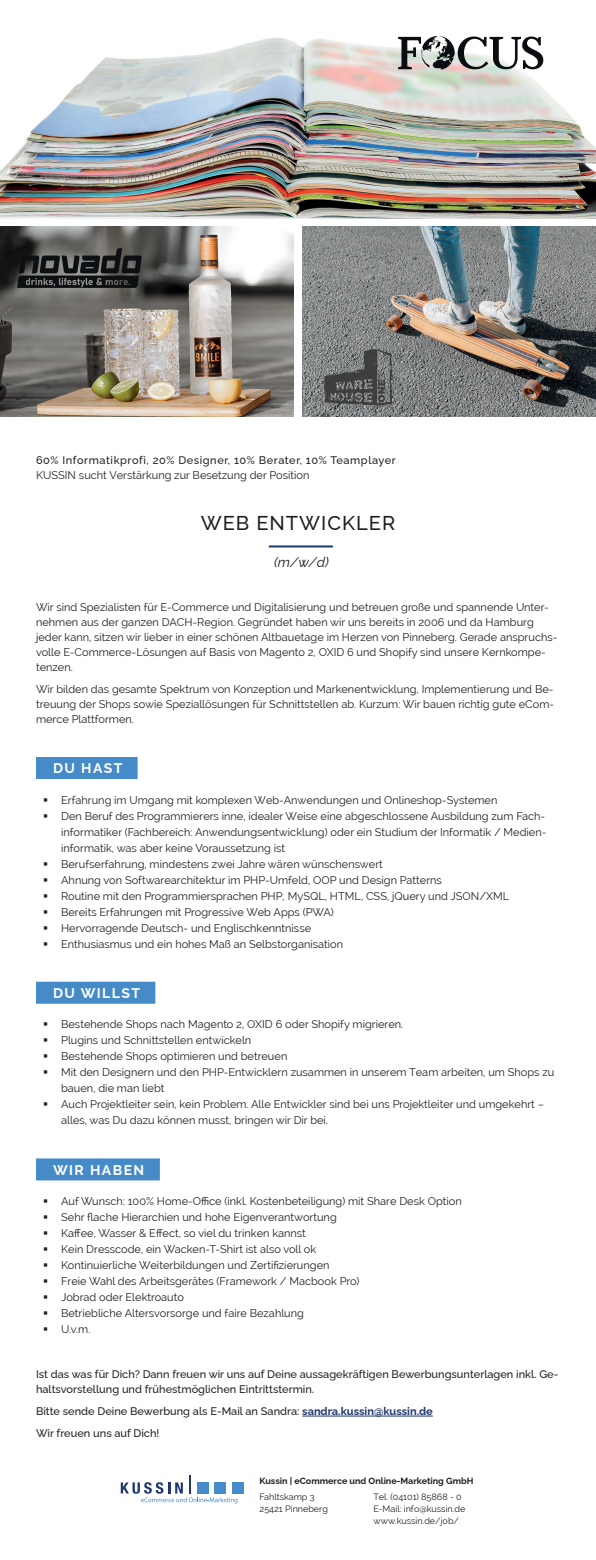
<style>
.page{position:relative;width:596px;height:1560px;background:#fff}
.page>*{position:absolute;margin:0;border:0;box-sizing:border-box;transform-origin:0 0}
.t1{font:500 20px "Raleway";letter-spacing:.05em;color:#231f20}
.t2{font:700 14px "Raleway";letter-spacing:.1em;color:#fff}
.t3{font:italic 14px "Raleway";color:#231f20}
.t4{font:11px/15px "Raleway";color:#231f20}
.t5{font:500 11px/15px "Raleway";color:#231f20}
.t6{font:500 11px "Raleway";letter-spacing:.05em;color:#231f20}
.t7{font:9px/12px "Raleway";color:#231f20}
.t8{font:700 9px "Raleway";color:#231f20}
.s1{font-weight:700;color:#1d386b}
</style>
<div class="page">
<div style="left:231px;top:1481px;width:12px;height:12px;background:#458cca"></div>
<svg style="left:121px;top:1475px;width:116px;height:28px"></svg>
<hr style="left:268px;top:545px;width:65px;height:2px;background:#1d386b">
<div style="left:36px;top:757px;width:101px;height:22px;background:#458bc8"></div>
<div style="left:36px;top:981px;width:119px;height:22px;background:#458bc8"></div>
<div style="left:36px;top:1158px;width:124px;height:22px;background:#458bc8"></div>
<hr style="left:302px;top:1415px;width:130px;height:1px;background:#1d386b">
<img style="left:0;top:37px;width:595px;height:181px">
<img style="left:0;top:227px;width:293px;height:190px">
<svg style="left:17px;top:248px;width:124px;height:40px;background:#373939"></svg>
<img style="left:302px;top:227px;width:293px;height:190px">
<svg style="left:324px;top:349px;width:69px;height:57px;background:#626364"></svg>
<svg style="left:398px;top:36px;width:145px;height:34px"></svg>
<p class="t6" style="left:36px;top:451px;width:361px">60% Informatikprofi, 20% Designer, 10% Berater, 10% Teamplayer</p>
<p class="t4" style="left:36px;top:467px;width:275px">KUSSIN sucht Verstärkung zur Besetzung der Position</p>
<h1 class="t1" style="left:201px;top:506px;width:196px">WEB ENTWICKLER</h1>
<p class="t3" style="left:274px;top:551px;width:56px">(m/w/d)</p>
<p class="t4" style="left:36px;top:599px;width:522px">Wir sind Spezialisten für E-Commerce und Digitalisierung und betreuen große und spannende Unter&shy;nehmen aus der ganzen DACH-Region. Gegründet haben wir uns bereits in 2006 und da Hamburg jeder kann, sitzen wir lieber in einer schönen Altbauetage im Herzen von Pinneberg. Gerade anspruchs&shy;volle E-Commerce-Lösungen auf Basis von Magento 2, OXID 6 und Shopify sind unsere Kernkompe&shy;tenzen.</p>
<p class="t4" style="left:36px;top:681px;width:519px;text-align:justify">Wir bilden das gesamte Spektrum von Konzeption und Markenentwicklung, Implementierung und Be&shy;treuung der Shops sowie Speziallösungen für Schnittstellen ab. Kurzum: Wir bauen richtig gute eCom&shy;merce Plattformen.</p>
<p class="t2" style="left:53px;top:757px;width:71px">DU HAST</p>
<p class="t4" style="left:43px;top:792px;width:455px">▪ Erfahrung im Umgang mit komplexen Web-Anwendungen und Onlineshop-Systemen</p>
<p class="t4" style="left:61px;top:807px;width:486px;line-height:16px;text-align:justify;text-indent:-18px">▪ Den Beruf des Programmierers inne, idealer Weise eine abgeschlossene Ausbildung zum Fach&shy;informatiker (Fachbereich: Anwendungsentwicklung) oder ein Studium der Informatik / Medien&shy;informatik, was aber keine Voraussetzung ist</p>
<p class="t4" style="left:43px;top:856px;width:341px">▪ Berufserfahrung, mindestens zwei Jahre wären wünschenswert</p>
<p class="t4" style="left:43px;top:872px;width:400px">▪ Ahnung von Softwarearchitektur im PHP-Umfeld, OOP und Design Patterns</p>
<p class="t4" style="left:43px;top:888px;width:467px">▪ Routine mit den Programmiersprachen PHP, MySQL, HTML, CSS, jQuery und JSON/XML</p>
<p class="t4" style="left:43px;top:904px;width:292px">▪ Bereits Erfahrungen mit Progressive Web Apps (PWA)</p>
<p class="t4" style="left:43px;top:920px;width:269px">▪ Hervorragende Deutsch- und Englischkenntnisse</p>
<p class="t4" style="left:43px;top:936px;width:301px">▪ Enthusiasmus und ein hohes Maß an Selbstorganisation</p>
<p class="t2" style="left:53px;top:981px;width:88px">DU WILLST</p>
<p class="t4" style="left:43px;top:1016px;width:361px">▪ Bestehende Shops nach Magento 2, OXID 6 oder Shopify migrieren.</p>
<p class="t4" style="left:43px;top:1032px;width:209px">▪ Plugins und Schnittstellen entwickeln</p>
<p class="t4" style="left:43px;top:1048px;width:245px">▪ Bestehende Shops optimieren und betreuen</p>
<p class="t4" style="left:61px;top:1064px;width:494px;line-height:16px;text-indent:-18px">▪ Mit den Designern und den PHP-Entwicklern zusammen in unserem Team arbeiten, um Shops zu bauen, die man liebt</p>
<p class="t4" style="left:61px;top:1096px;width:484px;line-height:16px;text-indent:-18px">▪ Auch Projektleiter sein, kein Problem. Alle Entwickler sind bei uns Projektleiter und umgekehrt – alles, was Du dazu können musst, bringen wir Dir bei.</p>
<p class="t2" style="left:53px;top:1158px;width:93px">WIR HABEN</p>
<p class="t4" style="left:43px;top:1193px;width:420px">▪ Auf Wunsch: 100% Home-Office (inkl. Kostenbeteiligung) mit Share Desk Option</p>
<p class="t4" style="left:43px;top:1209px;width:295px">▪ Sehr flache Hierarchien und hohe Eigenverantwortung</p>
<p class="t4" style="left:43px;top:1225px;width:264px">▪ Kaffee, Wasser &amp; Effect, so viel du trinken kannst</p>
<p class="t4" style="left:43px;top:1241px;width:274px">▪ Kein Dresscode, ein Wacken-T-Shirt ist also voll ok</p>
<p class="t4" style="left:43px;top:1257px;width:288px">▪ Kontinuierliche Weiterbildungen und Zertifizierungen</p>
<p class="t4" style="left:43px;top:1273px;width:317px">▪ Freie Wahl des Arbeitsgerätes (Framework / Macbook Pro)</p>
<p class="t4" style="left:43px;top:1289px;width:142px">▪ Jobrad oder Elektroauto</p>
<p class="t4" style="left:43px;top:1305px;width:262px">▪ Betriebliche Altersvorsorge und faire Bezahlung</p>
<p class="t4" style="left:43px;top:1321px;width:49px">▪ U.v.m.</p>
<p class="t5" style="left:36px;top:1364px;width:523px">Ist das was für Dich? Dann freuen wir uns auf Deine aussagekräftigen Bewerbungsunterlagen inkl. Ge&shy;haltsvorstellung und frühestmöglichen Eintrittstermin.</p>
<p class="t5" style="left:36px;top:1398px;width:398px;line-height:22.1px">Bitte sende Deine Bewerbung als E-Mail an Sandra: <span class="s1">sandra.kussin@kussin.de<br></span>Wir freuen uns auf Dich!</p>
<p class="t8" style="left:259px;top:1472px;width:215px">Kussin | eCommerce und Online-Marketing GmbH</p>
<p class="t7" style="left:259px;top:1490px;width:70px">Fahltskamp 3<br>25421 Pinneberg</p>
<p class="t7" style="left:373px;top:1490px;width:93px">Tel. (04101) 85868 - 0<br>E-Mail: info@kussin.de www.kussin.de/job/</p>
</div>
